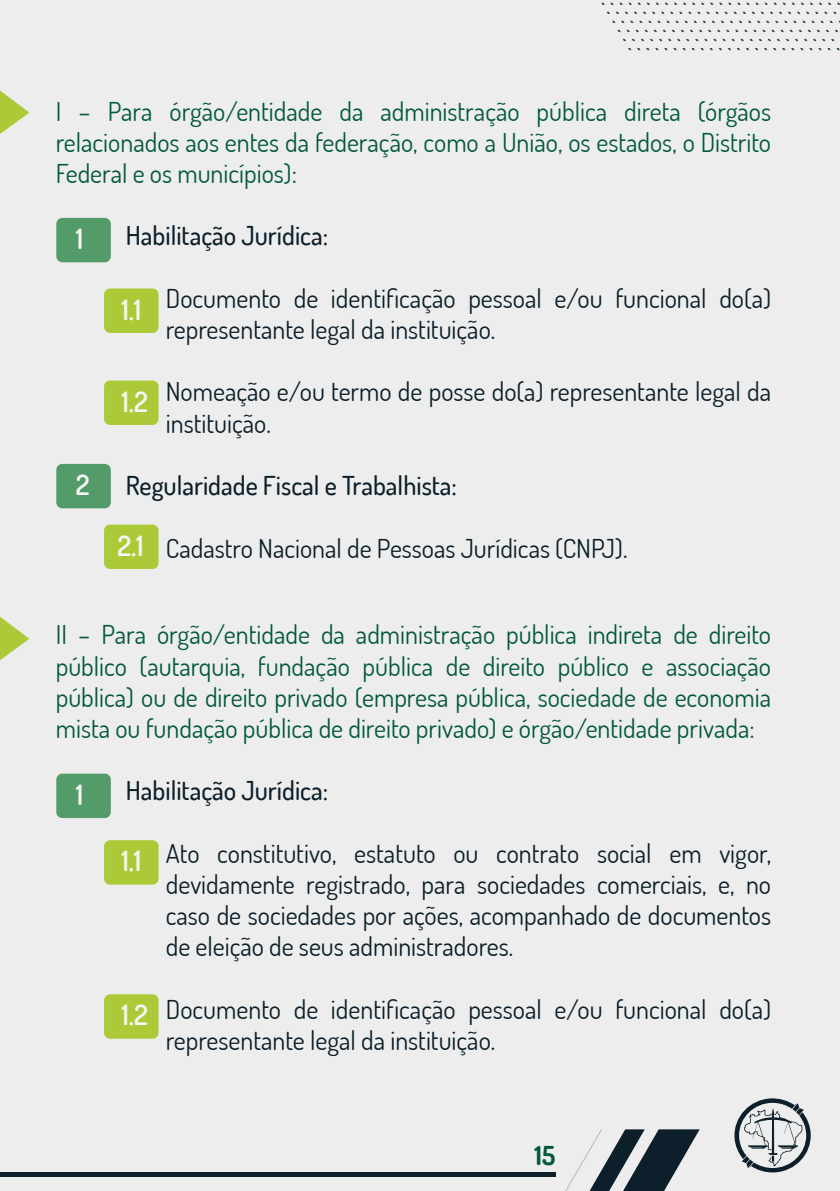
<style>
.page{position:relative;width:840px;height:1191px;background:#fff}
.page>*{position:absolute;margin:0;border:0;box-sizing:border-box;transform-origin:0 0}
.t1{font:600 28px "Dosis";color:#f6f6f6}
.t2{font:26px/31.2px "Dosis";color:#0c1f2a}
.t3{font:26px/31.2px "Dosis";color:#035a38;text-align:justify}
.t4{font:500 26px "Dosis";color:#0c1f2a}
.t5{font:700 26px "Dosis";color:#035a38}
</style>
<div class="page">
<div style="left:0;top:0;width:838px;height:1191px;background:#ededed"></div>
<svg style="left:683px;top:3px;width:75px;height:2px"></svg>
<svg style="left:625px;top:12px;width:84px;height:2px"></svg>
<svg style="left:797px;top:12px;width:39px;height:2px"></svg>
<svg style="left:612px;top:21px;width:39px;height:2px"></svg>
<svg style="left:748px;top:21px;width:75px;height:2px"></svg>
<svg style="left:690px;top:30px;width:84px;height:2px"></svg>
<svg style="left:632px;top:39px;width:84px;height:2px"></svg>
<svg style="left:804px;top:39px;width:30px;height:2px"></svg>
<svg style="left:628px;top:48px;width:30px;height:2px"></svg>
<svg style="left:755px;top:48px;width:75px;height:2px"></svg>
<svg style="left:565px;top:1129px;width:134px;height:62px"></svg>
<div style="left:0;top:1171px;width:555px;height:5px;background:#0c1f2a"></div>
<svg style="left:734px;top:1098px;width:77px;height:74px"></svg>
<div style="left:56px;top:218px;width:55px;height:44px;background:#539b68;border-radius:6px"></div>
<div style="left:104px;top:288px;width:54px;height:45px;background:#acca37;border-radius:6px"></div>
<div style="left:104px;top:380px;width:54px;height:45px;background:#acca37;border-radius:6px"></div>
<div style="left:104px;top:524px;width:54px;height:45px;background:#acca37;border-radius:6px"></div>
<div style="left:56px;top:464px;width:55px;height:44px;background:#539b68;border-radius:6px"></div>
<div style="left:56px;top:773px;width:55px;height:45px;background:#539b68;border-radius:6px"></div>
<div style="left:104px;top:840px;width:54px;height:44px;background:#acca37;border-radius:6px"></div>
<div style="left:104px;top:994px;width:54px;height:44px;background:#acca37;border-radius:6px"></div>
<svg style="left:0;top:90px;width:29px;height:44px"></svg>
<svg style="left:0;top:616px;width:29px;height:44px"></svg>
<p class="t3" style="left:56px;top:95px;width:716px">I – Para órgão/entidade da administração pública direta (órgãos relacionados aos entes da federação, como a União, os estados, o Distrito Federal e os municípios):</p>
<p class="t4" style="left:126px;top:219px;width:204px">Habilitação Jurídica:</p>
<p class="t2" style="left:166px;top:282px;width:606px">Documento de identificação pessoal e/ou funcional do(a) representante legal da instituição.</p>
<p class="t2" style="left:166px;top:376px;width:606px">Nomeação e/ou termo de posse do(a) representante legal da instituição.</p>
<p class="t4" style="left:126px;top:468px;width:332px">Regularidade Fiscal e Trabalhista:</p>
<p class="t2" style="left:166px;top:532px;width:463px">Cadastro Nacional de Pessoas Jurídicas (CNPJ).</p>
<p class="t1" style="left:76px;top:220px;width:9px">1</p>
<p class="t1" style="left:121px;top:291px;width:21px">1.1</p>
<p class="t1" style="left:121px;top:383px;width:28px">1.2</p>
<p class="t1" style="left:76px;top:466px;width:15px">2</p>
<p class="t1" style="left:117px;top:527px;width:28px">2.1</p>
<p class="t3" style="left:56px;top:618px;width:716px">II – Para órgão/entidade da administração pública indireta de direito público (autarquia, fundação pública de direito público e associação pública) ou de direito privado (empresa pública, sociedade de economia mista ou fundação pública de direito privado) e órgão/entidade privada:</p>
<p class="t4" style="left:126px;top:774px;width:204px">Habilitação Jurídica:</p>
<p class="t2" style="left:166px;top:837px;width:606px;text-align:justify">Ato constitutivo, estatuto ou contrato social em vigor, devidamente registrado, para sociedades comerciais, e, no caso de sociedades por ações, acompanhado de documentos de eleição de seus administradores.</p>
<p class="t2" style="left:166px;top:993px;width:606px">Documento de identificação pessoal e/ou funcional do(a) representante legal da instituição.</p>
<p class="t1" style="left:76px;top:776px;width:9px">1</p>
<p class="t1" style="left:121px;top:842px;width:21px">1.1</p>
<p class="t1" style="left:121px;top:996px;width:28px">1.2</p>
<p class="t5" style="left:534px;top:1138px;width:22px">15</p>
</div>
